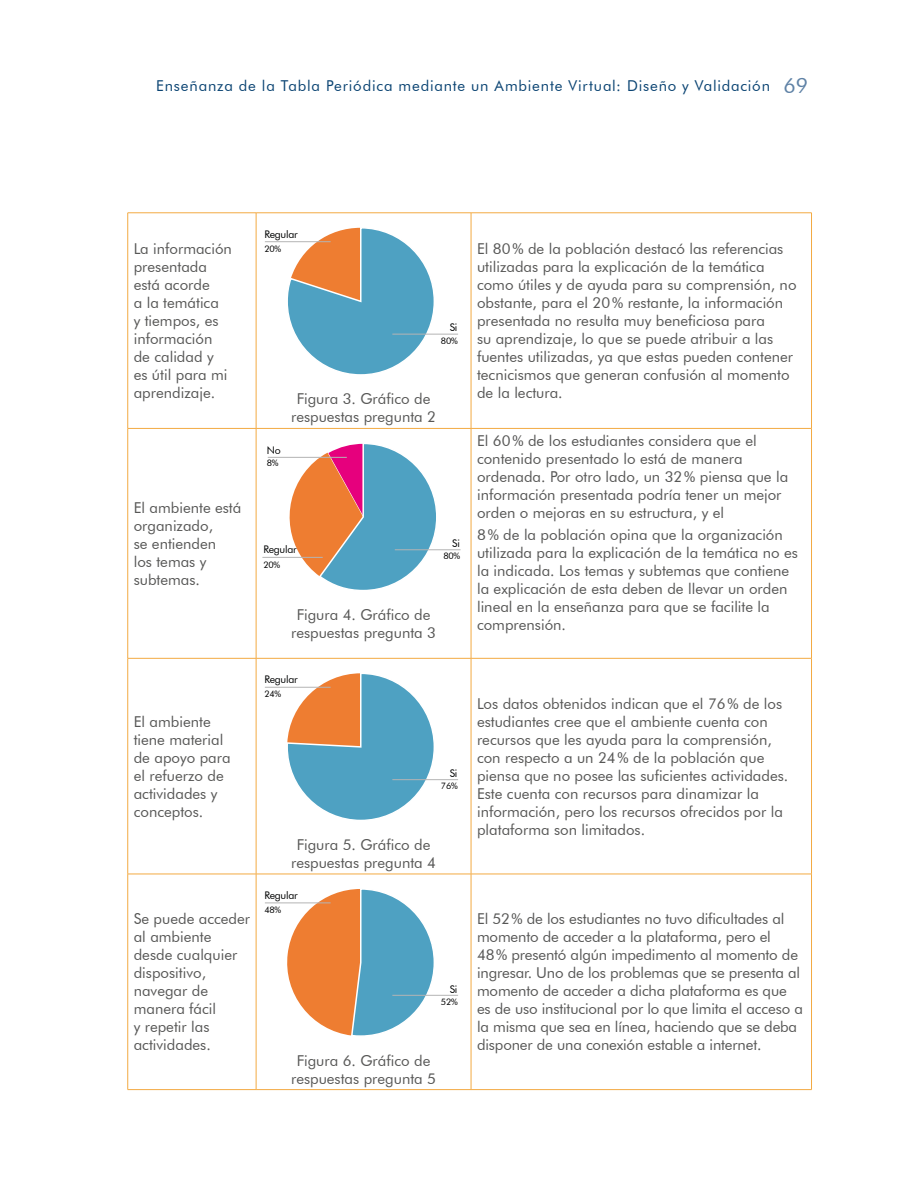
<style>
.page{position:relative;width:918px;height:1188px;background:#fff}
.page>*{position:absolute;margin:0;border:0;box-sizing:border-box;transform-origin:0 0}
.t1{font:15px/18px "Futura BT";color:#575756}
.t2{font:15px "Futura BT";letter-spacing:.055em;color:#0b4473}
.t3{font:10.5px "Futura BT";letter-spacing:-.025em;color:#010202}
.t4{font:9px "Futura BT";letter-spacing:-.025em;color:#000}
.s1{font-size:21px;color:#5f82a6}
</style>
<div class="page">
<hr style="left:128px;top:213px;width:128px;height:1px;background:#f3aa43">
<hr style="left:127px;top:213px;width:1px;height:215px;background:#f3aa43">
<hr style="left:256px;top:213px;width:215px;height:1px;background:#f3aa43">
<hr style="left:256px;top:213px;width:1px;height:215px;background:#f3aa43">
<hr style="left:471px;top:213px;width:341px;height:1px;background:#f3aa43">
<hr style="left:471px;top:213px;width:1px;height:215px;background:#f3aa43">
<hr style="left:811px;top:213px;width:1px;height:215px;background:#f3aa43">
<hr style="left:128px;top:428px;width:128px;height:1px;background:#f3aa43">
<hr style="left:127px;top:429px;width:1px;height:229px;background:#f3aa43">
<hr style="left:256px;top:428px;width:215px;height:1px;background:#f3aa43">
<hr style="left:256px;top:429px;width:1px;height:229px;background:#f3aa43">
<hr style="left:471px;top:428px;width:341px;height:1px;background:#f3aa43">
<hr style="left:471px;top:429px;width:1px;height:229px;background:#f3aa43">
<hr style="left:811px;top:429px;width:1px;height:229px;background:#f3aa43">
<hr style="left:128px;top:658px;width:128px;height:1px;background:#f3aa43">
<hr style="left:127px;top:659px;width:1px;height:215px;background:#f3aa43">
<hr style="left:256px;top:658px;width:215px;height:1px;background:#f3aa43">
<hr style="left:256px;top:659px;width:1px;height:215px;background:#f3aa43">
<hr style="left:471px;top:658px;width:341px;height:1px;background:#f3aa43">
<hr style="left:471px;top:659px;width:1px;height:215px;background:#f3aa43">
<hr style="left:811px;top:659px;width:1px;height:215px;background:#f3aa43">
<hr style="left:128px;top:874px;width:128px;height:1px;background:#f3aa43">
<hr style="left:127px;top:874px;width:1px;height:215px;background:#f3aa43">
<hr style="left:256px;top:874px;width:215px;height:1px;background:#f3aa43">
<hr style="left:256px;top:874px;width:1px;height:215px;background:#f3aa43">
<hr style="left:471px;top:874px;width:341px;height:1px;background:#f3aa43">
<hr style="left:471px;top:874px;width:1px;height:215px;background:#f3aa43">
<hr style="left:811px;top:874px;width:1px;height:215px;background:#f3aa43">
<hr style="left:128px;top:1089px;width:128px;height:1px;background:#f3aa43">
<hr style="left:256px;top:1089px;width:215px;height:1px;background:#f3aa43">
<hr style="left:471px;top:1089px;width:341px;height:1px;background:#f3aa43">
<svg style="left:286px;top:227px;width:150px;height:148px"></svg>
<hr style="left:265px;top:241px;width:66px;height:1px;background:#b4b4b4">
<hr style="left:392px;top:334px;width:66px;height:1px;background:#b4b4b4">
<svg style="left:280px;top:443px;width:158px;height:147px"></svg>
<hr style="left:262px;top:557px;width:61px;height:1px;background:#b4b4b4">
<hr style="left:268px;top:457px;width:79px;height:1px;background:#b4b4b4">
<hr style="left:395px;top:549px;width:66px;height:1px;background:#b4b4b4">
<svg style="left:287px;top:686px;width:31px;height:1px"></svg>
<svg style="left:287px;top:673px;width:147px;height:147px;background:#799ba2"></svg>
<hr style="left:265px;top:687px;width:66px;height:1px;background:#b4b4b4">
<hr style="left:392px;top:779px;width:66px;height:1px;background:#b4b4b4">
<svg style="left:283px;top:889px;width:153px;height:147px"></svg>
<hr style="left:265px;top:903px;width:66px;height:1px;background:#b4b4b4">
<hr style="left:392px;top:995px;width:66px;height:1px;background:#b4b4b4">
<p class="t2" style="left:156px;top:77px;width:653px">Enseñanza de la Tabla Periódica mediante un Ambiente Virtual: Diseño y Validación <span class="s1">69</span></p>
<p class="t1" style="left:134px;top:240px;width:100px">La información presentada está acorde<br>a la temática<br>y tiempos, es información de calidad y<br>es útil para mi aprendizaje.</p>
<p class="t3" style="left:264px;top:228px;width:35px">Regular</p>
<p class="t4" style="left:264px;top:243px;width:18px">20%</p>
<p class="t3" style="left:450px;top:321px;width:9px">Si</p>
<p class="t4" style="left:441px;top:335px;width:18px">80%</p>
<p class="t3" style="left:267px;top:444px;width:15px">No</p>
<p class="t4" style="left:267px;top:457px;width:13px">8%</p>
<p class="t1" style="left:291px;top:390px;width:147px;text-align:center">Figura 3. Gráfico de respuestas pregunta 2</p>
<p class="t1" style="left:134px;top:499px;width:109px">El ambiente está organizado,<br>se entienden<br>los temas y subtemas.</p>
<p class="t1" style="left:134px;top:712px;width:98px">El ambiente tiene material de apoyo para el refuerzo de actividades y conceptos.</p>
<p class="t1" style="left:134px;top:910px;width:118px">Se puede acceder al ambiente desde cualquier dispositivo, navegar de manera fácil<br>y repetir las actividades.</p>
<p class="t3" style="left:263px;top:543px;width:35px">Regular</p>
<p class="t4" style="left:263px;top:559px;width:18px">20%</p>
<p class="t3" style="left:452px;top:537px;width:9px">Si</p>
<p class="t4" style="left:443px;top:550px;width:18px">80%</p>
<p class="t1" style="left:291px;top:606px;width:147px;text-align:center">Figura 4. Gráfico de respuestas pregunta 3</p>
<p class="t3" style="left:264px;top:673px;width:35px">Regular</p>
<p class="t4" style="left:264px;top:689px;width:18px">24%</p>
<p class="t3" style="left:450px;top:767px;width:9px">Si</p>
<p class="t4" style="left:441px;top:780px;width:18px">76%</p>
<p class="t1" style="left:291px;top:836px;width:147px;text-align:center">Figura 5. Gráfico de respuestas pregunta 4</p>
<p class="t3" style="left:264px;top:889px;width:35px">Regular</p>
<p class="t4" style="left:264px;top:904px;width:18px">48%</p>
<p class="t3" style="left:450px;top:982px;width:9px">Si</p>
<p class="t4" style="left:441px;top:996px;width:18px">52%</p>
<p class="t1" style="left:291px;top:1051px;width:147px;text-align:center">Figura 6. Gráfico de respuestas pregunta 5</p>
<p class="t1" style="left:477px;top:240px;width:321px">El 80% de la población destacó las referencias utilizadas para la explicación de la temática como útiles y de ayuda para su comprensión, no obstante, para el 20% restante, la información presentada no resulta muy beneficiosa para<br>su aprendizaje, lo que se puede atribuir a las fuentes utilizadas, ya que estas pueden contener tecnicismos que generan confusión al momento de la lectura.</p>
<p class="t1" style="left:477px;top:431px;width:313px">El 60% de los estudiantes considera que el contenido presentado lo está de manera ordenada. Por otro lado, un 32% piensa que la información presentada podría tener un mejor orden o mejoras en su estructura, y el</p>
<p class="t1" style="left:477px;top:526px;width:322px">8% de la población opina que la organización utilizada para la explicación de la temática no es la indicada. Los temas y subtemas que contiene la explicación de esta deben de llevar un orden lineal en la enseñanza para que se facilite la comprensión.</p>
<p class="t1" style="left:477px;top:694px;width:313px">Los datos obtenidos indican que el 76% de los estudiantes cree que el ambiente cuenta con recursos que les ayuda para la comprensión, con respecto a un 24% de la población que piensa que no posee las suficientes actividades.<br>Este cuenta con recursos para dinamizar la información, pero los recursos ofrecidos por la plataforma son limitados.</p>
<p class="t1" style="left:477px;top:910px;width:327px">El 52% de los estudiantes no tuvo dificultades al momento de acceder a la plataforma, pero el 48% presentó algún impedimento al momento de ingresar. Uno de los problemas que se presenta al momento de acceder a dicha plataforma es que es de uso institucional por lo que limita el acceso a la misma que sea en línea, haciendo que se deba disponer de una conexión estable a internet.</p>
</div>
